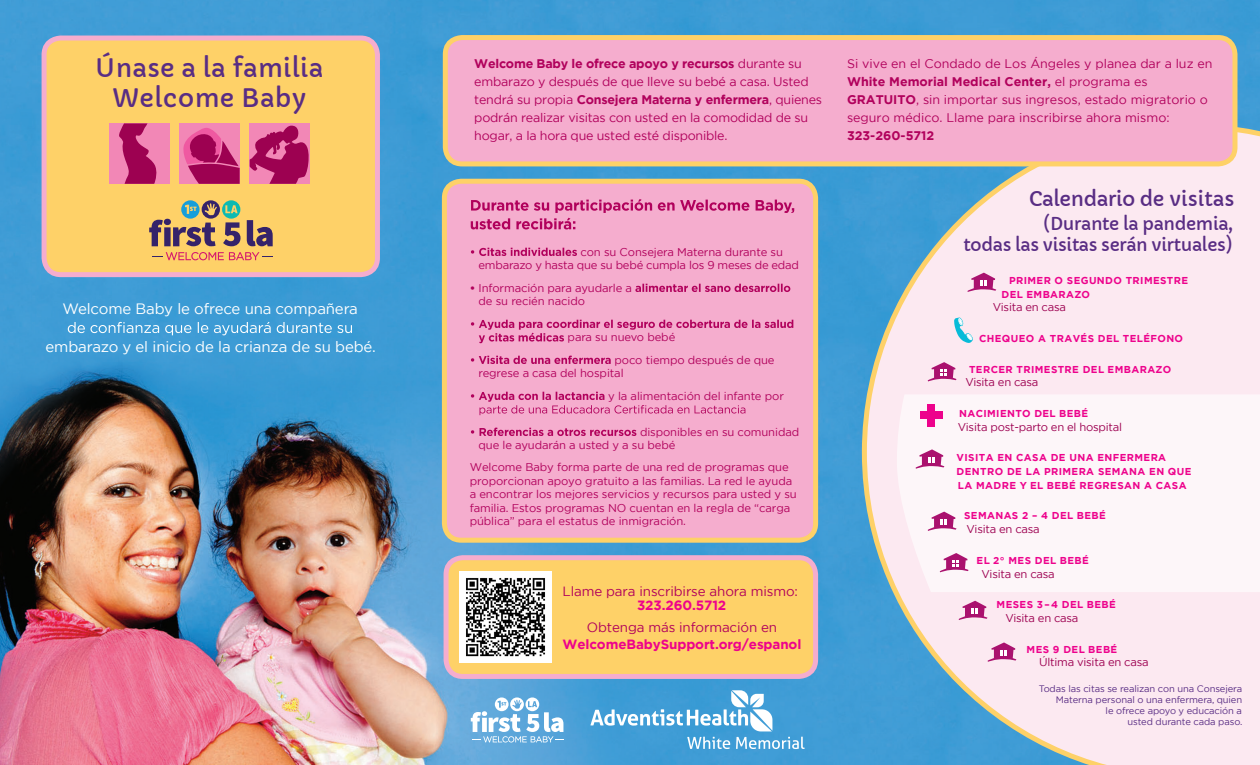
<style>
.page{position:relative;width:1260px;height:765px;background:#fff}
.page>*{position:absolute;margin:0;border:0;box-sizing:border-box;transform-origin:0 0}
.t1{font:25px/30px "Capriola";letter-spacing:.01em;color:#592d84;text-align:center}
.t2{font:20px "Capriola";letter-spacing:-.02em;color:#592d84}
.t3{font:17.5px/21px "Capriola";letter-spacing:-.02em;color:#592d84;text-align:right}
.t4{font:15px "Gotham";letter-spacing:-.01em;color:#fff}
.t5{font:13.38px "Gotham";letter-spacing:-.01em;color:#b1015c}
.t6{font:700 13.38px "Gotham";letter-spacing:-.01em;color:#ed028c}
.t7{font:12.5px/18px "Gotham";letter-spacing:-.02em;color:#b1015c}
.t8{font:12.5px/18px "Gotham";color:#b1015c}
.t9{font:11.25px/13.5px "Gotham";letter-spacing:-.01em;color:#b1015c}
.t10{font:11.25px "Gotham";letter-spacing:-.02em;color:#9d0151}
.t11{font:700 10px/13.8px "Gotham";letter-spacing:.04em;color:#ed028c}
.t12{font:9.38px/11.2px "Gotham";letter-spacing:-.01em;color:#592d84;text-align:right}
.s1{font-weight:700}
</style>
<div class="page">
<img style="left:0;top:0;width:1260px;height:765px">
<svg style="left:862px;top:124px;width:398px;height:641px;background:#d5d8e7"></svg>
<div style="left:897px;top:394px;width:363px;height:198px;background:#fdf6f9"></div>
<svg style="left:967px;top:273px;width:29px;height:19px"></svg>
<svg style="left:928px;top:362px;width:29px;height:19px"></svg>
<svg style="left:928px;top:512px;width:29px;height:19px"></svg>
<svg style="left:940px;top:553px;width:29px;height:19px"></svg>
<svg style="left:916px;top:449px;width:28px;height:20px"></svg>
<svg style="left:959px;top:601px;width:29px;height:19px"></svg>
<svg style="left:988px;top:642px;width:28px;height:20px"></svg>
<svg style="left:954px;top:317px;width:19px;height:26px"></svg>
<div style="left:927px;top:404px;width:8px;height:22px;background:#ed028c"></div>
<div style="left:920px;top:412px;width:22px;height:7px;background:#ed028c"></div>
<div style="left:444px;top:181px;width:372px;height:359px;background:#f5adce;border-radius:17px"></div>
<div style="left:442px;top:179px;width:376px;height:364px;border:5px solid #fed168;border-radius:17px"></div>
<svg style="left:471px;top:248px;width:106px;height:8px"></svg>
<svg style="left:635px;top:284px;width:155px;height:8px"></svg>
<svg style="left:471px;top:320px;width:322px;height:23px"></svg>
<svg style="left:471px;top:356px;width:140px;height:8px"></svg>
<svg style="left:471px;top:392px;width:274px;height:23px"></svg>
<svg style="left:471px;top:428px;width:165px;height:8px"></svg>
<svg style="left:471px;top:199px;width:323px;height:30px"></svg>
<div style="left:44px;top:38px;width:333px;height:237px;background:#fed168;border-radius:17px"></div>
<div style="left:42px;top:36px;width:338px;height:241px;border:5px solid #f5adce;border-radius:17px"></div>
<div style="left:446px;top:558px;width:370px;height:118px;background:#fed168;border-radius:17px"></div>
<div style="left:444px;top:555px;width:374px;height:124px;border:5px solid #f5adce;border-radius:17px"></div>
<div style="left:179px;top:123px;width:61px;height:61px;background:#f287b6"></div>
<div style="left:250px;top:123px;width:60px;height:61px;background:#f287b6"></div>
<div style="left:109px;top:123px;width:60px;height:61px;background:#f287b6"></div>
<svg style="left:119px;top:123px;width:38px;height:61px"></svg>
<svg style="left:250px;top:126px;width:59px;height:58px"></svg>
<svg style="left:183px;top:128px;width:57px;height:56px"></svg>
<svg style="left:68px;top:322px;width:284px;height:13px;background:#62aedd"></svg>
<div style="left:445px;top:38px;width:790px;height:126px;background:#f5adce;border-radius:17px"></div>
<div style="left:443px;top:35px;width:795px;height:131px;border:5px solid #fed168;border-radius:17px"></div>
<svg style="left:152px;top:252px;width:121px;height:8px"></svg>
<svg style="left:149px;top:200px;width:92px;height:46px"></svg>
<svg style="left:247px;top:220px;width:26px;height:26px"></svg>
<svg style="left:471px;top:697px;width:92px;height:46px"></svg>
<svg style="left:590px;top:690px;width:182px;height:41px"></svg>
<svg style="left:687px;top:737px;width:43px;height:12px"></svg>
<svg style="left:736px;top:737px;width:69px;height:12px"></svg>
<img style="left:460px;top:571px;width:91px;height:91px">
<p class="t1" style="left:95px;top:53px;width:230px">Únase a la familia<br>Welcome Baby</p>
<p class="t4" style="left:63px;top:299px;width:297px">Welcome Baby le ofrece una compañera</p>
<p class="t4" style="left:46px;top:337px;width:332px">embarazo y el inicio de la crianza de su bebé.</p>
<p class="t7" style="left:474px;top:55px;width:349px"><span class="s1">Welcome Baby le ofrece apoyo y recursos</span> durante su embarazo y después de que lleve su bebé a casa. Usted tendrá su propia <span class="s1">Consejera Materna y enfermera</span>, quienes podrán realizar visitas con usted en la comodidad de su hogar, a la hora que usted esté disponible.</p>
<p class="t9" style="left:479px;top:245px;width:322px;text-indent:102px">con su Consejera Materna durante su embarazo y hasta que su bebé cumpla los 9 meses de edad</p>
<p class="t9" style="left:479px;top:281px;width:155px;text-indent:-9px"><span class="s1">•</span> Información para ayudarle a de su recién nacido</p>
<p class="t9" style="left:615px;top:326px;width:162px;line-height:22.5px;text-indent:-47px">para su nuevo bebé<br>poco tiempo después de que</p>
<p class="t9" style="left:608px;top:362px;width:177px;line-height:22.5px;text-indent:-130px">regrese a casa del hospital<br>y la alimentación del infante por</p>
<p class="t9" style="left:479px;top:425px;width:322px;text-indent:161px">disponibles en su comunidad que le ayudarán a usted y a su bebé</p>
<p class="t9" style="left:470px;top:460px;width:329px">Welcome Baby forma parte de una red de programas que proporcionan apoyo gratuito a las familias. La red le ayuda a encontrar los mejores servicios y recursos para usted y su familia. Estos programas NO cuentan en la regla de “carga pública” para el estatus de inmigración.</p>
<p class="t5" style="left:563px;top:582px;width:237px">Llame para inscribirse ahora mismo:</p>
<p class="t5" style="left:587px;top:619px;width:192px">Obtenga más información en</p>
<p class="t6" style="left:637px;top:596px;width:91px">323.260.5712</p>
<p class="t6" style="left:562px;top:635px;width:240px">WelcomeBabySupport.org/espanol</p>
<p class="t8" style="left:847px;top:55px;width:367px">Si vive en el Condado de Los Ángeles y planea dar a luz en <span class="s1">White Memorial Medical Center,</span> el programa es <span class="s1">GRATUITO</span>, sin importar sus ingresos, estado migratorio o seguro médico. Llame para inscribirse ahora mismo:<br><span class="s1">323-260-5712</span></p>
<p class="t2" style="left:1029px;top:187px;width:207px">Calendario de visitas</p>
<p class="t3" style="left:963px;top:214px;width:271px">(Durante la pandemia,<br>todas las visitas serán virtuales)</p>
<p class="t11" style="left:1002px;top:273px;width:188px;text-indent:8px">PRIMER O SEGUNDO TRIMESTRE<br>DEL EMBARAZO</p>
<p class="t10" style="left:993px;top:300px;width:75px">Visita en casa</p>
<p class="t11" style="left:979px;top:331px;width:206px">CHEQUEO A TRAVÉS DEL TELÉFONO</p>
<p class="t11" style="left:969px;top:362px;width:204px">TERCER TRIMESTRE DEL EMBARAZO</p>
<p class="t10" style="left:965px;top:375px;width:75px">Visita en casa</p>
<p class="t11" style="left:959px;top:406px;width:131px">NACIMIENTO DEL BEBÉ</p>
<p class="t10" style="left:958px;top:420px;width:166px">Visita post-parto en el hospital</p>
<p class="t11" style="left:957px;top:451px;width:236px">VISITA EN CASA DE UNA ENFERMERA<br>DENTRO DE LA PRIMERA SEMANA EN QUE<br>LA MADRE Y EL BEBÉ REGRESAN A CASA</p>
<p class="t11" style="left:964px;top:509px;width:143px">SEMANAS 2 – 4 DEL BEBÉ</p>
<p class="t10" style="left:967px;top:522px;width:75px">Visita en casa</p>
<p class="t11" style="left:977px;top:553px;width:114px">EL 2° MES DEL BEBÉ</p>
<p class="t10" style="left:982px;top:566px;width:75px">Visita en casa</p>
<p class="t11" style="left:997px;top:598px;width:121px">MESES 3–4 DEL BEBÉ</p>
<p class="t10" style="left:1005px;top:611px;width:75px">Visita en casa</p>
<p class="t11" style="left:1027px;top:642px;width:92px">MES 9 DEL BEBÉ</p>
<p class="t10" style="left:1039px;top:655px;width:111px">Última visita en casa</p>
<p class="t12" style="left:1039px;top:683px;width:205px">Todas las citas se realizan con una Consejera Materna personal o una enfermera, quien<br>le ofrece apoyo y educación a<br>usted durante cada paso.</p>
</div>
